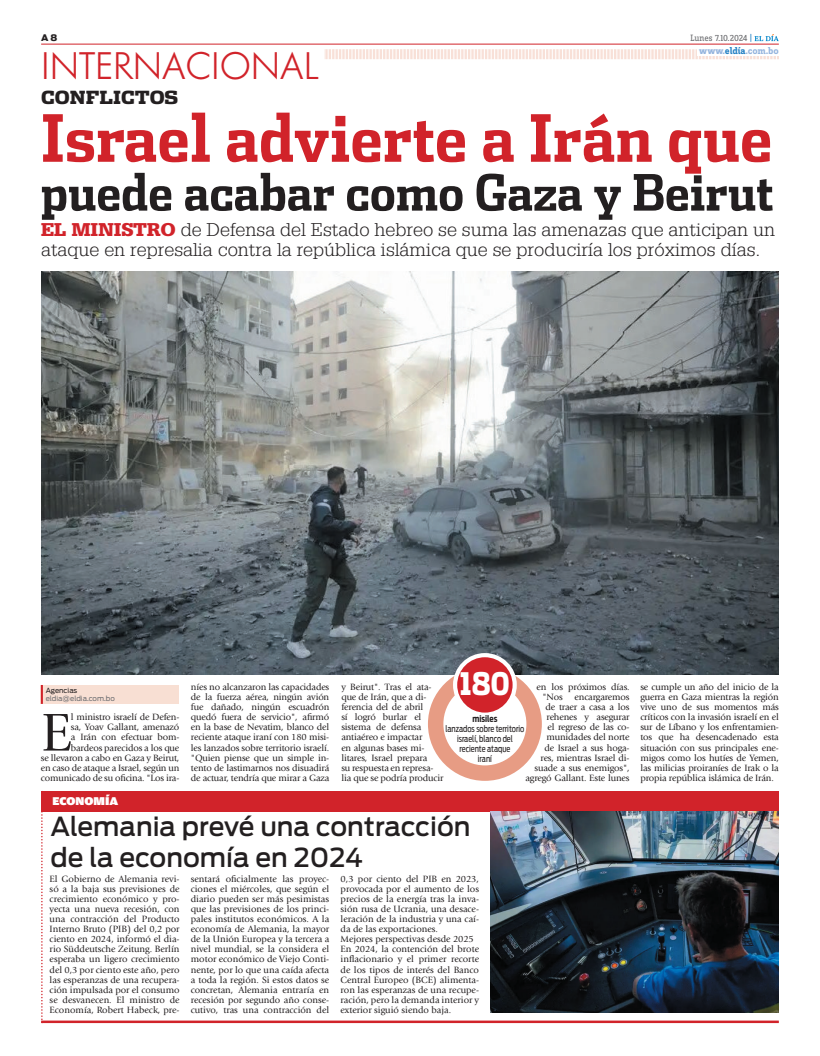
<style>
.page{position:relative;width:820px;height:1056px;background:#fff}
.page>*{position:absolute;margin:0;border:0;box-sizing:border-box;transform-origin:0 0}
.t1{font:700 65px "Dispatch Cond";color:#d1232a}
.t2{font:55.4px "Giovanni";color:#231f20}
.t3{font:700 50px "Dispatch Cond";letter-spacing:-.005em;color:#231f20}
.t4{font:35px "Cg Futura Maxi Lt";color:#d1232a}
.t5{font:900 31px "Dispatch";color:#fff;scale:.8 1}
.t6{font:500 26px/30.3px "Antenna";color:#231f20}
.t7{font:300 18px/20.2px "Glypha";color:#231f20;scale:1.1 1}
.t8{font:900 18px "Dispatch";color:#231f20}
.t9{font:900 12px "Amplitude Wide";color:#fff}
.t10{font:700 10px "Zine Slab Dis";color:#95b5de}
.t11{font:9.5px/10.1px "Giovanni";letter-spacing:-.015em;color:#231f20;text-align:justify}
.t12{font:9.5px "Zine Slab Dis";letter-spacing:-.005em;color:#6c6d70}
.t13{font:9px/10px "Antenna Cond";color:#231f20;text-align:center;scale:.9 1}
.t14{font:900 9px "Antenna";color:#231f20}
.t15{font:7px/8px "Antenna";color:#6c6d70}
.s1{color:#2783c5}
.s2{font-weight:900;color:#d1232a}
.s3{color:#231f20}
.s4{font-weight:700}
</style>
<div class="page">
<div style="left:41px;top:685px;width:138px;height:19px;background:#f8dfd3"></div>
<svg style="left:41px;top:685px;width:2px;height:19px"></svg>
<img style="left:41px;top:272px;width:737px;height:403px">
<div style="left:428px;top:667px;width:113px;height:114px;background:#e79c84;border-radius:50%"></div>
<div style="left:443px;top:682px;width:83px;height:83px;background:#fff;border-radius:50%"></div>
<div style="left:455px;top:655px;width:59px;height:60px;background:#d1232a;border-radius:50%"></div>
<div style="left:453px;top:653px;width:63px;height:64px;border:4px solid #fff;border-radius:50%"></div>
<div style="left:41px;top:791px;width:737px;height:20px;background:#d1232a"></div>
<img style="left:490px;top:811px;width:288px;height:201px">
<hr style="left:41px;top:1020px;width:737px;height:3px;background:#d1232a">
<svg style="left:41px;top:811px;width:2px;height:211px"></svg>
<svg style="left:324px;top:49px;width:454px;height:10px"></svg>
<hr style="left:41px;top:44px;width:737px;height:1px;background:#d1232a">
<div style="left:696px;top:46px;width:82px;height:9px;background:#fff"></div>
<svg style="left:754px;top:34px;width:24px;height:7px"></svg>
<p class="t14" style="left:41px;top:33px;width:18px">A 8</p>
<p class="t4" style="left:41px;top:45px;width:279px">INTERNACI ONAL</p>
<p class="t8" style="left:41px;top:85px;width:139px">CONFLICTOS</p>
<p class="t12" style="left:690px;top:34px;width:63px">Lunes 7.10.2024 <span class="s1">|</span></p>
<p class="t10" style="left:699px;top:45px;width:81px">www.<span class="s1">eldía</span>.com.bo</p>
<p class="t1" style="left:41px;top:97px;width:732px">Israel advierte a Irán que</p>
<p class="t3" style="left:41px;top:161px;width:733px">puede acabar como Gaza y Beirut</p>
<p class="t7" style="left:41px;top:219px;width:668px"><span class="s2">EL MINISTRO</span> de Defensa del Estado hebreo se suma las amenazas que anticipan un ataque en represalia contra la república islámica que se produciría los próximos días.</p>
<p class="t15" style="left:46px;top:686px;width:71px"><span class="s3">Agencias </span>eldia@eldia.com.bo</p>
<p class="t11" style="left:41px;top:712px;width:140px;text-align:right">l ministro israelí de Defen-<br>sa, Yoav Gallant, amenazó<br>a Irán con efectuar bom&shy;bardeos parecidos a los que<br>se llevaron a cabo en Gaza y Beirut, en caso de ataque a Israel, según un comunicado de su oficina. "Los ira-</p>
<p class="t2" style="left:41px;top:701px;width:32px">E</p>
<p class="t9" style="left:52px;top:794px;width:67px">ECONOMÍA</p>
<p class="t5" style="left:460px;top:661px;width:63px">180</p>
<p class="t13" style="left:445px;top:714px;width:89px"><span class="s4">misiles<br></span>lanzados sobre territorio israelí, blanco del reciente ataque<br>iraní</p>
<p class="t11" style="left:191px;top:682px;width:140px">níes no alcanzaron las capacidades de la fuerza aérea, ningún avión fue dañado, ningún escuadrón quedó fuera de servicio", afirmó en la base de Nevatim, blanco del reciente ataque iraní con 180 misi&shy;les lanzados sobre territorio israelí. "Quien piense que un simple in&shy;tento de lastimarnos nos disuadirá de actuar, tendría que mirar a Gaza</p>
<p class="t11" style="left:525px;top:682px;width:106px;text-align:right">en los próximos días. "Nos encargaremos<br>de traer a casa a los rehenes y asegurar<br>el regreso de las co&shy;munidades del norte<br>de Israel a sus hoga-<br>res, mientras Israel di&shy;suade a sus enemigos", agregó Gallant. Este lunes</p>
<p class="t11" style="left:341px;top:682px;width:104px;text-align:left">y Beirut". Tras el ata&shy;que de Irán, que a di&shy;ferencia del de abril<br>sí logró burlar el sistema de defensa antiaéreo e impactar<br>en algunas bases mi&shy;litares, Israel prepara<br>su respuesta en represa&shy;lia que se podría producir</p>
<p class="t6" style="left:50px;top:812px;width:421px">Alemania prevé una contracción de la economía en 2024</p>
<p class="t11" style="left:50px;top:874px;width:131px">El Gobierno de Alemania revi&shy;só a la baja sus previsiones de crecimiento económico y pro&shy;yecta una nueva recesión, con una contracción del Producto Interno Bruto (PIB) del 0,2 por ciento en 2024, informó el dia&shy;rio Süddeutsche Zeitung. Berlín esperaba un ligero crecimiento del 0,3 por ciento este año, pero las esperanzas de una recupera&shy;ción impulsada por el consumo se desvanecen. El ministro de Economía, Robert Habeck, pre-</p>
<p class="t11" style="left:191px;top:874px;width:140px">sentará oficialmente las proyec&shy;ciones el miércoles, que según el diario pueden ser más pesimistas que las previsiones de los princi&shy;pales institutos económicos. A la economía de Alemania, la mayor de la Unión Europea y la tercera a nivel mundial, se la considera el motor económico de Viejo Conti&shy;nente, por lo que una caída afecta a toda la región. Si estos datos se concretan, Alemania entraría en recesión por segundo año conse&shy;cutivo, tras una contracción del</p>
<p class="t11" style="left:340px;top:874px;width:140px;text-align:left">0,3 por ciento del PIB en 2023, provocada por el aumento de los precios de la energía tras la inva&shy;sión rusa de Ucrania, una desace&shy;leración de la industria y una caí&shy;da de las exportaciones.<br>Mejores perspectivas desde 2025<br>En 2024, la contención del brote inflacionario y el primer recorte de los tipos de interés del Banco<br>Central Europeo (BCE) alimenta&shy;ron las esperanzas de una recupe&shy;ración, pero la demanda interior y exterior siguió siendo baja.</p>
<p class="t11" style="left:640px;top:682px;width:140px">se cumple un año del inicio de la guerra en Gaza mientras la región vive uno de sus momentos más críticos con la invasión israelí en el sur de Líbano y los enfrentamien&shy;tos que ha desencadenado esta situación con sus principales ene&shy;migos como los hutíes de Yemen, las milicias proiraníes de Irak o la propia república islámica de Irán.</p>
</div>
